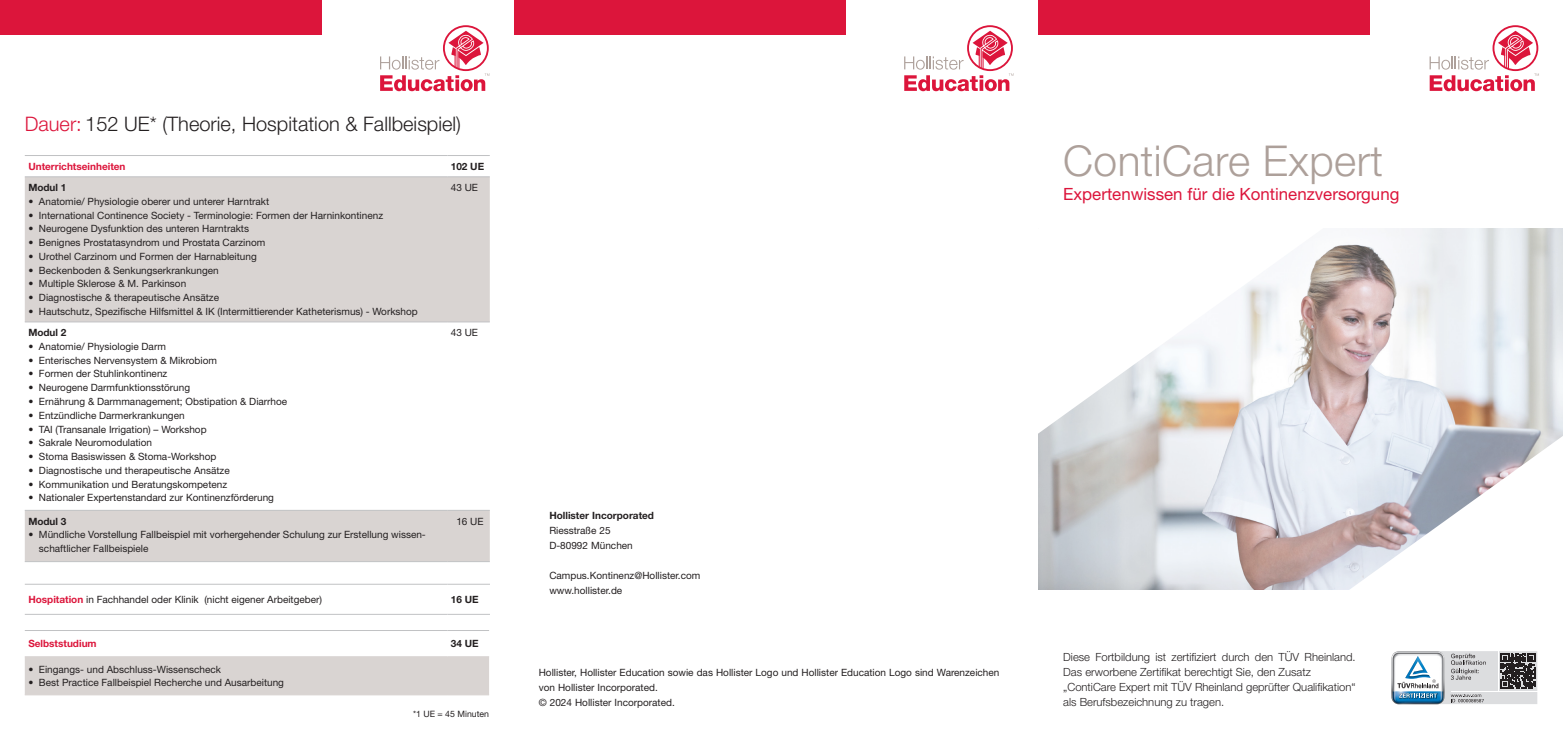
<style>
.page{position:relative;width:1563px;height:745px;background:#fff}
.page>*{position:absolute;margin:0;border:0;box-sizing:border-box;transform-origin:0 0}
.t1{font:300 42.5px "Helvetica Neue LT Std";letter-spacing:.01em;color:#ada09a}
.t2{font:300 20px "Helvetica Neue LT Std";color:#231f20}
.t3{font:16.88px "Helvetica Neue LT Std";color:#dc153b}
.t4{font:300 11.25px/15px "Helvetica Neue LT Std";color:#231f20}
.t5{font:10px/15px "Helvetica Neue LT Std";color:#231f20}
.t6{font:700 10px "Helvetica Neue LT Std";color:#231f20}
.t7{font:700 10px "Helvetica Neue LT Std";color:#dc153b}
.t8{font:8.75px "Helvetica Neue LT Std";color:#231f20}
.s1{color:#dc153b}
.s2{font-weight:700;color:#dc153b}
</style>
<div class="page">
<svg style="left:25px;top:177px;width:465px;height:384px;fill:#d9d4d2"></svg>
<hr style="left:25px;top:321px;width:422px;height:1px;background:#c1c2c4">
<hr style="left:447px;top:321px;width:43px;height:1px;background:#c1c2c4">
<hr style="left:25px;top:509px;width:422px;height:1px;background:#c1c2c4">
<hr style="left:447px;top:509px;width:43px;height:1px;background:#c1c2c4">
<hr style="left:25px;top:561px;width:422px;height:1px;background:#c1c2c4">
<hr style="left:447px;top:561px;width:43px;height:1px;background:#c1c2c4">
<hr style="left:25px;top:155px;width:422px;height:1px;background:#c1c2c4">
<hr style="left:447px;top:155px;width:43px;height:1px;background:#c1c2c4">
<hr style="left:25px;top:176px;width:422px;height:1px;background:#c1c2c4">
<hr style="left:447px;top:176px;width:43px;height:1px;background:#c1c2c4">
<hr style="left:25px;top:583px;width:422px;height:1px;background:#c1c2c4">
<hr style="left:447px;top:583px;width:43px;height:1px;background:#c1c2c4">
<hr style="left:25px;top:613px;width:422px;height:1px;background:#c1c2c4">
<hr style="left:447px;top:613px;width:43px;height:1px;background:#c1c2c4">
<div style="left:25px;top:657px;width:464px;height:37px;background:#d9d4d2"></div>
<hr style="left:25px;top:656px;width:422px;height:1px;background:#d9d4d2">
<hr style="left:25px;top:694px;width:422px;height:1px;background:#d9d4d2">
<hr style="left:447px;top:656px;width:42px;height:1px;background:#d9d4d2">
<hr style="left:447px;top:694px;width:42px;height:1px;background:#d9d4d2">
<hr style="left:25px;top:629px;width:422px;height:1px;background:#c1c2c4">
<hr style="left:447px;top:629px;width:42px;height:1px;background:#c1c2c4">
<img style="left:1038px;top:229px;width:525px;height:360px">
<svg style="left:922px;top:73px;width:460px;height:390px"></svg>
<svg style="left:1265px;top:435px;width:298px;height:270px"></svg>
<div style="left:967px;top:25px;width:46px;height:46px;border:2px solid #dc153b;border-radius:50%"></div>
<svg style="left:904px;top:31px;width:109px;height:60px"></svg>
<div style="left:1492px;top:25px;width:46px;height:46px;border:2px solid #dc153b;border-radius:50%"></div>
<svg style="left:1429px;top:31px;width:110px;height:60px"></svg>
<div style="left:443px;top:25px;width:46px;height:46px;border:2px solid #dc153b;border-radius:50%"></div>
<svg style="left:380px;top:31px;width:109px;height:60px"></svg>
<div style="left:0;top:0;width:322px;height:35px;background:#dc153b"></div>
<div style="left:514px;top:0;width:332px;height:35px;background:#dc153b"></div>
<div style="left:1038px;top:0;width:332px;height:35px;background:#dc153b"></div>
<svg style="left:1390px;top:650px;width:148px;height:54px"></svg>
<h2 class="t2" style="left:25px;top:112px;width:438px"><span class="s1">Dauer:</span> 152 UE* (Theorie, Hospitation &amp; Fallbeispiel)</h2>
<p class="t7" style="left:28px;top:160px;width:99px">Unterrichtseinheiten</p>
<p class="t6" style="left:451px;top:160px;width:35px">102 UE</p>
<p class="t6" style="left:28px;top:181px;width:40px">Modul 1</p>
<p class="t5" style="left:28px;top:193px;width:242px">• Anatomie/ Physiologie oberer und unterer Harntrakt</p>
<p class="t5" style="left:28px;top:207px;width:356px">• International Continence Society - Terminologie: Formen der Harninkontinenz</p>
<p class="t5" style="left:28px;top:221px;width:222px">• Neurogene Dysfunktion des unteren Harntrakts</p>
<p class="t5" style="left:28px;top:235px;width:238px">• Benignes Prostatasyndrom und Prostata Carzinom</p>
<p class="t5" style="left:28px;top:248px;width:230px">• Urothel Carzinom und Formen der Harnableitung</p>
<p class="t5" style="left:28px;top:262px;width:192px">• Beckenboden &amp; Senkungserkrankungen</p>
<p class="t5" style="left:28px;top:276px;width:159px">• Multiple Sklerose &amp; M. Parkinson</p>
<p class="t5" style="left:28px;top:290px;width:192px">• Diagnostische &amp; therapeutische Ansätze</p>
<p class="t5" style="left:28px;top:303px;width:391px">• Hautschutz, Spezifische Hilfsmittel &amp; IK (Intermittierender Katheterismus) - Workshop</p>
<p class="t5" style="left:451px;top:180px;width:29px">43 UE</p>
<p class="t6" style="left:28px;top:326px;width:40px">Modul 2</p>
<p class="t5" style="left:28px;top:338px;width:139px">• Anatomie/ Physiologie Darm</p>
<p class="t5" style="left:28px;top:352px;width:190px">• Enterisches Nervensystem &amp; Mikrobiom</p>
<p class="t5" style="left:28px;top:366px;width:140px">• Formen der Stuhlinkontinenz</p>
<p class="t5" style="left:28px;top:380px;width:163px">• Neurogene Darmfunktionsstörung</p>
<p class="t5" style="left:28px;top:393px;width:260px">• Ernährung &amp; Darmmanagement; Obstipation &amp; Diarrhoe</p>
<p class="t5" style="left:28px;top:407px;width:158px">• Entzündliche Darmerkrankungen</p>
<p class="t5" style="left:28px;top:421px;width:180px">• TAI (Transanale Irrigation) – Workshop</p>
<p class="t5" style="left:28px;top:435px;width:125px">• Sakrale Neuromodulation</p>
<p class="t5" style="left:28px;top:448px;width:190px">• Stoma Basiswissen &amp; Stoma-Workshop</p>
<p class="t5" style="left:28px;top:462px;width:203px">• Diagnostische und therapeutische Ansätze</p>
<p class="t5" style="left:28px;top:476px;width:200px">• Kommunikation und Beratungskompetenz</p>
<p class="t5" style="left:28px;top:490px;width:247px">• Nationaler Expertenstandard zur Kontinenzförderung</p>
<p class="t6" style="left:28px;top:514px;width:40px">Modul 3</p>
<p class="t5" style="left:39px;top:527px;width:388px;line-height:13.8px;text-indent:-11px">• Mündliche Vorstellung Fallbeispiel mit vorhergehender Schulung zur Erstellung wissen&shy;schaftlicher Fallbeispiele</p>
<p class="t5" style="left:451px;top:325px;width:29px">43 UE</p>
<p class="t5" style="left:456px;top:513px;width:29px">16 UE</p>
<p class="t5" style="left:28px;top:591px;width:295px"><span class="s2">Hospitation</span> in Fachhandel oder Klinik (nicht eigener Arbeitgeber)</p>
<p class="t6" style="left:451px;top:592px;width:29px">16 UE</p>
<p class="t7" style="left:28px;top:637px;width:70px">Selbststudium</p>
<p class="t6" style="left:451px;top:637px;width:29px">34 UE</p>
<p class="t5" style="left:28px;top:661px;width:194px">• Eingangs- und Abschluss-Wissenscheck</p>
<p class="t5" style="left:28px;top:674px;width:257px">• Best Practice Fallbeispiel Recherche und Ausarbeitung</p>
<p class="t8" style="left:413px;top:707px;width:77px">*1 UE = 45 Minuten</p>
<p class="t6" style="left:549px;top:509px;width:106px">Hollister Incorporated</p>
<p class="t5" style="left:549px;top:522px;width:85px">Riesstraße 25<br>D-80992 München</p>
<p class="t5" style="left:549px;top:567px;width:152px">Campus.Kontinenz@Hollister.com www.hollister.de</p>
<p class="t5" style="left:539px;top:664px;width:462px">Hollister, Hollister Education sowie das Hollister Logo und Hollister Education Logo sind Warenzeichen von Hollister Incorporated.<br>© 2024 Hollister Incorporated.</p>
<h1 class="t1" style="left:1063px;top:135px;width:321px">ContiCare Expert</h1>
<h3 class="t3" style="left:1063px;top:183px;width:338px">Expertenwissen für die Kontinenzversorgung</h3>
<p class="t4" style="left:1063px;top:648px;width:294px">Diese Fortbildung ist zertifiziert durch den TÜV Rheinland.<br>Das erworbene Zertifikat berechtigt Sie, den Zusatz „ContiCare Expert mit TÜV Rheinland geprüfter Qualifikation“ als Berufsbezeichnung zu tragen.</p>
</div>
